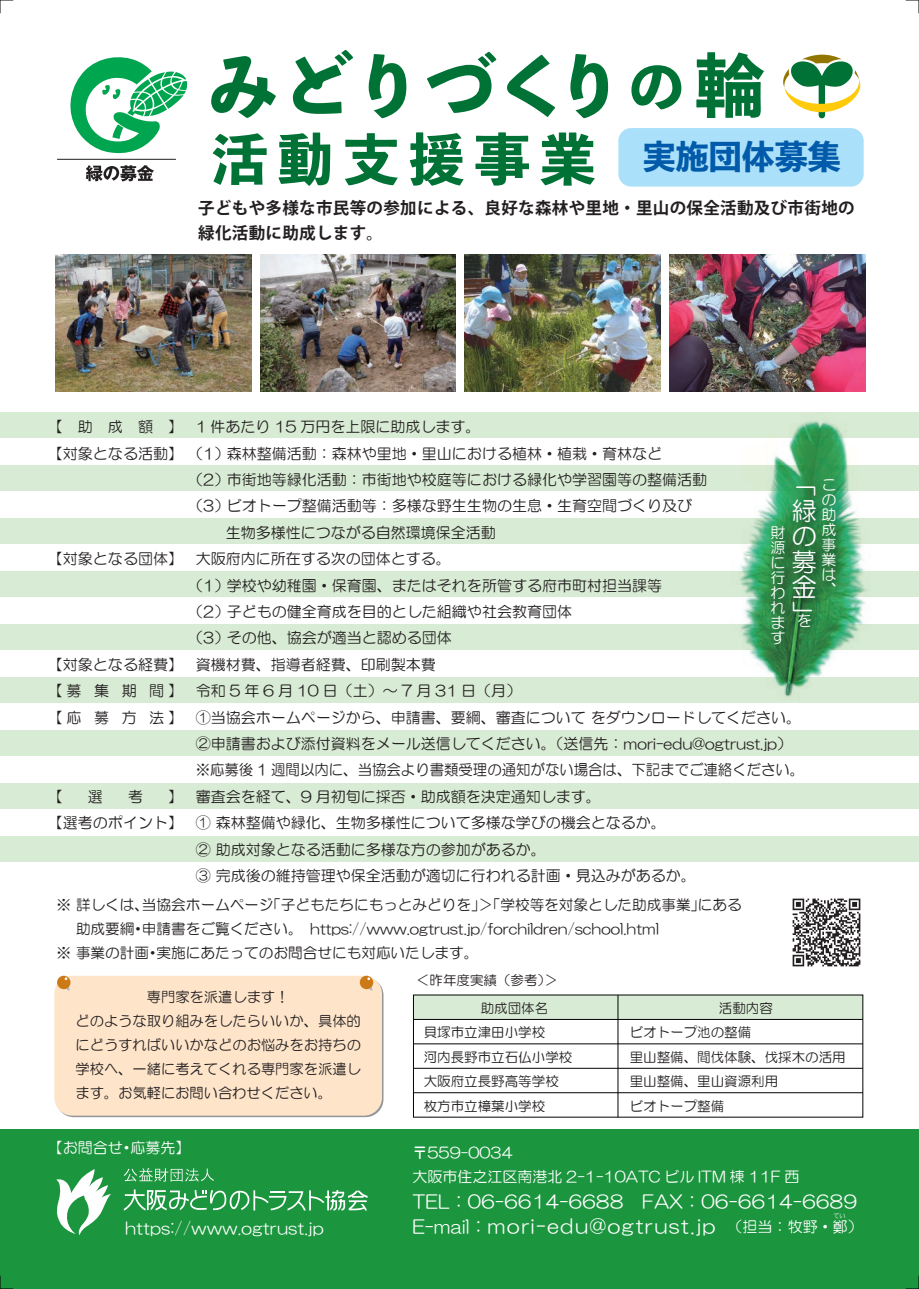
<style>
.page{position:relative;width:919px;height:1289px;background:#fff}
.page>*{position:absolute;margin:0;border:0;box-sizing:border-box;transform-origin:0 0}
.t1{font:72px "Toppan Bunkyu Midashi Go Std N EB";letter-spacing:-.02em;color:#007236}
.t2{font:55.5px "Toppan Bunkyu Midashi Go Std N EB";letter-spacing:.18em;color:#007236}
.t3{font:25.5px/25.5px "HG Maru Gothic MPRO";color:#fff;text-align:justify}
.t4{font:19.5px "HG Maru Gothic MPRO";letter-spacing:.08em;color:#fff}
.t5{font:18px "HG Maru Gothic MPRO";letter-spacing:.02em;color:#fff}
.t6{font:700 16.5px/25.5px "Koz Go Pr 6 N";letter-spacing:.02em;color:#231f20}
.t7{font:16.5px "HG Maru Gothic MPRO";letter-spacing:.02em;color:#fff}
.t8{font:15px/26.4px "HG Maru Gothic MPRO";color:#231f20;text-align:justify}
.t9{font:15px/15px "HG Maru Gothic MPRO";color:#fff;text-align:justify}
.t10{font:15px "HG Maru Gothic MPRO";color:#231f20;scale:.96 1}
.t11{font:14.7px/24px "HG Maru Gothic MPRO";color:#231f20}
.t12{font:14.25px/24px "HG Maru Gothic MPRO";color:#231f20}
.t13{font:13.5px/24.5px "HG Maru Gothic MPRO";color:#231f20}
.t14{font:6px "HG Maru Gothic MPRO";color:#fff}
.s1{font-size:57px}
.s2{font-size:69px}
.s3{font-size:18px}
.s4{font-size:15px}
</style>
<div class="page">
<div style="left:413px;top:995px;width:449px;height:24px;background:#d8ebd4"></div>
<div style="left:0;top:1129px;width:918px;height:159px;background:#1b953e"></div>
<div style="left:0;top:412px;width:918px;height:26px;background:#d8ebd4"></div>
<div style="left:0;top:465px;width:918px;height:26px;background:#d8ebd4"></div>
<div style="left:0;top:518px;width:918px;height:26px;background:#d8ebd4"></div>
<div style="left:0;top:571px;width:918px;height:26px;background:#d8ebd4"></div>
<div style="left:0;top:624px;width:918px;height:26px;background:#d8ebd4"></div>
<div style="left:0;top:677px;width:918px;height:26px;background:#d8ebd4"></div>
<div style="left:0;top:730px;width:918px;height:25px;background:#d8ebd4"></div>
<div style="left:0;top:783px;width:918px;height:25px;background:#d8ebd4"></div>
<div style="left:0;top:836px;width:918px;height:25px;background:#d8ebd4"></div>
<div style="left:618px;top:128px;width:245px;height:59px;background:#aae0f9;border-radius:13px"></div>
<svg style="left:0;top:1275px;width:13px;height:14px"></svg>
<svg style="left:0;top:0;width:13px;height:13px"></svg>
<svg style="left:905px;top:0;width:14px;height:13px"></svg>
<svg style="left:905px;top:1275px;width:14px;height:14px"></svg>
<svg style="left:783px;top:55px;width:77px;height:63px"></svg>
<hr style="left:413px;top:1019px;width:449px;height:1px;background:#030303">
<hr style="left:413px;top:1043px;width:449px;height:1px;background:#030303">
<hr style="left:617px;top:995px;width:1px;height:122px;background:#030303">
<img style="left:739px;top:420px;width:129px;height:277px">
<div style="left:54px;top:975px;width:328px;height:140px;background:#fee5ca;border-radius:18px"></div>
<svg style="left:57px;top:975px;width:13px;height:14px"></svg>
<svg style="left:62px;top:977px;width:8px;height:13px"></svg>
<svg style="left:360px;top:975px;width:13px;height:14px"></svg>
<svg style="left:364px;top:977px;width:8px;height:13px"></svg>
<img style="left:792px;top:898px;width:69px;height:69px">
<svg style="left:56px;top:1169px;width:55px;height:66px"></svg>
<svg style="left:124px;top:1189px;width:243px;height:21px"></svg>
<svg style="left:124px;top:1168px;width:90px;height:13px"></svg>
<hr style="left:413px;top:1068px;width:449px;height:1px;background:#030303">
<hr style="left:413px;top:1092px;width:449px;height:1px;background:#030303">
<img style="left:761px;top:441px;width:92px;height:221px">
<svg style="left:70px;top:57px;width:117px;height:97px"></svg>
<hr style="left:57px;top:159px;width:119px;height:1px;background:#231f20">
<svg style="left:86px;top:165px;width:68px;height:16px"></svg>
<img style="left:55px;top:254px;width:196px;height:137px">
<img style="left:260px;top:254px;width:196px;height:137px">
<img style="left:669px;top:254px;width:196px;height:137px">
<img style="left:464px;top:254px;width:196px;height:137px">
<h1 class="t1" style="left:207px;top:30px;width:558px">みどりづくり<span class="s1">の</span><span class="s2">輪</span></h1>
<h2 class="t2" style="left:212px;top:116px;width:630px">活動支援事業 <sup>実施団体募集</sup></h2>
<p class="t6" style="left:198px;top:195px;width:658px">子どもや多様な市民等の参加による、良好な森林や里地・里山の保全活動及び市街地の緑化活動に助成します。</p>
<p class="t8" style="left:196px;top:413px;width:286px">1 件あたり 15 万円を上限に助成します。</p>
<p class="t8" style="left:48px;top:440px;width:615px">【対象となる活動】（1）森林整備活動：森林や里地・里山における植林・植栽・育林など</p>
<p class="t8" style="left:188px;top:466px;width:520px">（2）市街地等緑化活動：市街地や校庭等における緑化や学習園等の整備活動</p>
<p class="t8" style="left:188px;top:492px;width:505px">（3）ビオトープ整備活動等：多様な野生生物の生息・生育空間づくり及び</p>
<p class="t8" style="left:196px;top:519px;width:302px">　　生物多様性につながる自然環境保全活動</p>
<p class="t8" style="left:196px;top:545px;width:257px">大阪府内に所在する次の団体とする。</p>
<p class="t8" style="left:188px;top:572px;width:475px">（1）学校や幼稚園・保育園、またはそれを所管する府市町村担当課等</p>
<p class="t8" style="left:188px;top:598px;width:385px">（2）子どもの健全育成を目的とした組織や社会教育団体</p>
<p class="t8" style="left:188px;top:624px;width:265px">（3）その他、協会が適当と認める団体</p>
<p class="t8" style="left:196px;top:651px;width:242px">資機材費、指導者経費、印刷製本費</p>
<p class="t8" style="left:196px;top:677px;width:327px">令和 5 年 6 月 10 日（土）～ 7 月 31 日（月）</p>
<p class="t8" style="left:196px;top:704px;width:606px">①当協会ホームページから、申請書、要綱、審査について をダウンロードしてください。</p>
<p class="t8" style="left:196px;top:730px;width:598px">②申請書および添付資料をメール送信してください。（送信先：mori-edu@ogtrust.jp）</p>
<p class="t10" style="left:196px;top:762px;width:635px">※応募後 1 週間以内に、当協会より書類受理の通知がない場合は、下記までご連絡ください。</p>
<p class="t8" style="left:196px;top:783px;width:406px">審査会を経て、9 月初旬に採否・助成額を決定通知します。</p>
<p class="t8" style="left:196px;top:809px;width:471px">① 森林整備や緑化、生物多様性について多様な学びの機会となるか。</p>
<p class="t8" style="left:196px;top:836px;width:351px">② 助成対象となる活動に多様な方の参加があるか。</p>
<p class="t8" style="left:196px;top:862px;width:501px">③ 完成後の維持管理や保全活動が適切に行われる計画・見込みがあるか。</p>
<p class="t8" style="left:48px;top:413px;width:137px">【助成額】</p>
<h3 class="t3" style="left:791px;top:472px;width:26px">「緑の募金」</h3>
<p class="t9" style="left:821px;top:476px;width:16px">この助成事業は</p>
<p class="t9" style="left:770px;top:525px;width:16px">財源に行われます</p>
<p class="t8" style="left:48px;top:545px;width:137px">【対象となる団体】</p>
<p class="t9" style="left:821px;top:579px;width:25px">、　</p>
<p class="t9" style="left:796px;top:612px;width:16px">を</p>
<p class="t8" style="left:48px;top:651px;width:137px">【対象となる経費】【募 集 期 間】【応 募 方 法】</p>
<p class="t8" style="left:48px;top:783px;width:17px">【</p>
<p class="t8" style="left:88px;top:783px;width:16px">選</p>
<p class="t8" style="left:128px;top:783px;width:16px">考</p>
<p class="t8" style="left:48px;top:783px;width:137px;text-align:right">】<br>【選考のポイント】</p>
<p class="t11" style="left:57px;top:893px;width:686px">※ 詳しくは、当協会ホームページ「子どもたちにもっとみどりを」＞「学校等を対象とした助成事業」にある　 助成要綱・申請書をご覧ください。　https://www.ogtrust.jp/forchildren/school.html<br>※ 事業の計画・実施にあたってのお問合せにも対応いたします。</p>
<p class="t12" style="left:75px;top:984px;width:287px;text-indent:71px">専門家を派遣します！<br>どのような取り組みをしたらいいか、具体的にどうすればいいかなどのお悩みをお持ちの学校へ、一緒に考えてくれる専門家を派遣します。お気軽にお問い合わせください。</p>
<p class="t9" style="left:48px;top:1140px;width:144px">【お問合せ・応募先】</p>
<p class="t13" style="left:416px;top:968px;width:143px">＜昨年度実績（参考）＞</p>
<p class="t13" style="left:480px;top:995px;width:69px">助成団体名</p>
<p class="t13" style="left:718px;top:995px;width:55px">活動内容</p>
<p class="t13" style="left:423px;top:1020px;width:150px">貝塚市立津田小学校<br>河内長野市立石仏小学校大阪府立長野高等学校枚方市立樟葉小学校</p>
<p class="t13" style="left:629px;top:1020px;width:217px">ビオトープ池の整備<br>里山整備、間伐体験、伐採木の活用里山整備、里山資源利用<br>ビオトープ整備</p>
<p class="t9" style="left:412px;top:1140px;width:388px;line-height:24px">〒559-0034<br>大阪市住之江区南港北 2-1-10ATC ビル ITM 棟 11F 西</p>
<p class="t5" style="left:412px;top:1192px;width:446px">TEL：06-6614-6688　FAX：06-6614-6689</p>
<p class="t14" style="left:833px;top:1212px;width:13px">てい</p>
<p class="t7" style="left:125px;top:1219px;width:200px">https://www.ogtrust.jp</p>
<h3 class="t4" style="left:412px;top:1216px;width:452px"><span class="s3">E-mail：</span>mori-edu@ogtrust.jp <span class="s4">（担当：牧野・鄭）</span></h3>
</div>
